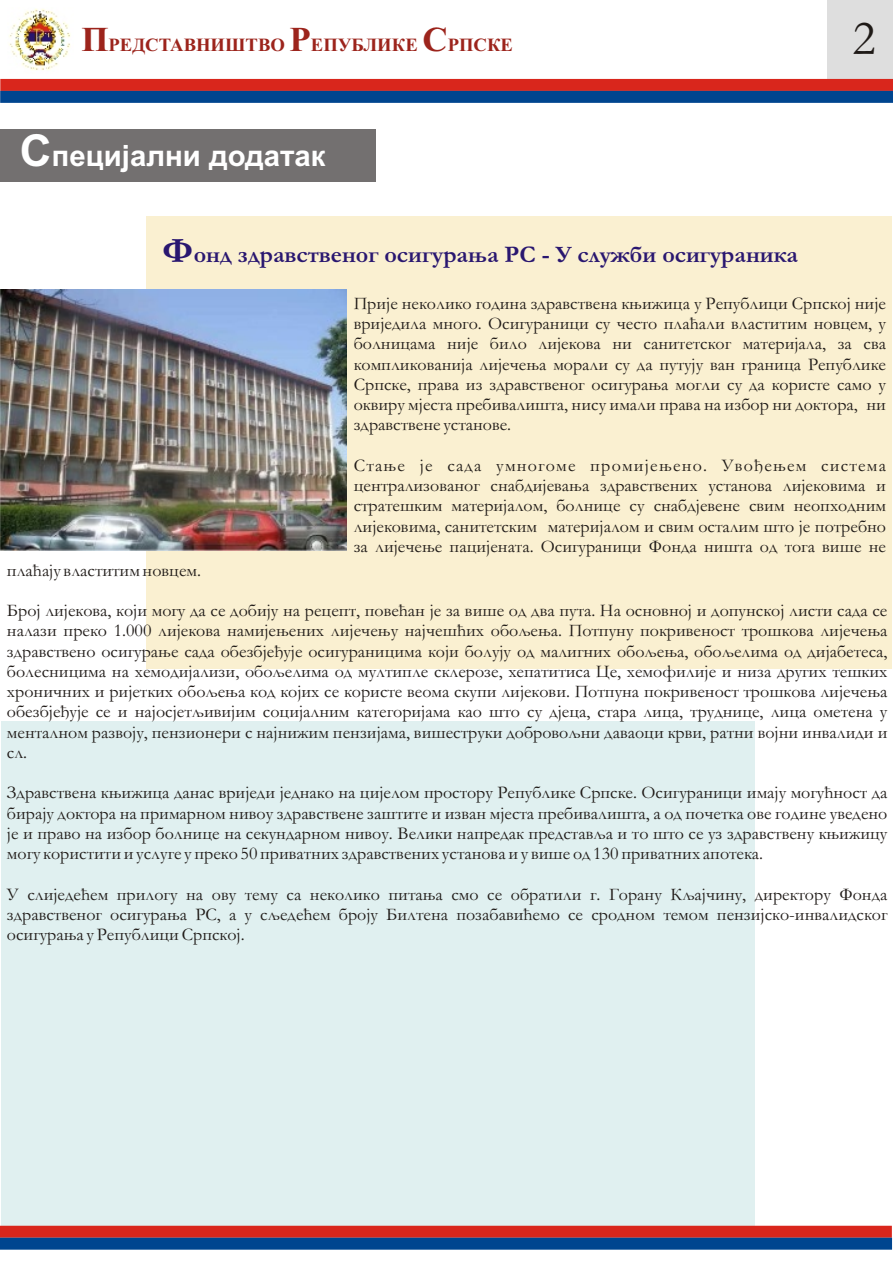
<style>
.page{position:relative;width:893px;height:1263px;background:#fff}
.page>*{position:absolute;margin:0;border:0;box-sizing:border-box;transform-origin:0 0}
.t1{font:49.5px "Garamond";color:#1f1a17}
.t2{font:700 29.4px "Arial";color:#fff}
.t3{font:700 24px "Garamond";color:#291770}
.t4{font:700 18.6px "Times New Roman";color:#9c241c}
.t5{font:18px/20.2px "Garamond";color:#1f1a17;text-align:justify}
.s1{font-size:34.95px}
.s2{font-size:44.1px}
.s3{font-size:36px}
</style>
<div class="page">
<div style="left:1px;top:721px;width:754px;height:511px;background:#e0f0f0"></div>
<div style="left:827px;top:1px;width:66px;height:87px;background:#dedede"></div>
<div style="left:0;top:1226px;width:892px;height:12px;background:#d9261c"></div>
<div style="left:0;top:1238px;width:892px;height:12px;background:#00458f"></div>
<img style="left:9px;top:9px;width:62px;height:61px">
<div style="left:0;top:79px;width:893px;height:12px;background:#d9261c"></div>
<div style="left:0;top:91px;width:893px;height:12px;background:#00458f"></div>
<div style="left:147px;top:216px;width:745px;height:452px;background:#faf0d1"></div>
<div style="left:0;top:129px;width:375px;height:53px;background:#737070"></div>
<img style="left:0;top:290px;width:347px;height:260px">
<p class="t4" style="left:81px;top:38px;width:433px"><span class="s1">П</span>РЕДСТАВНИШТВО <span class="s1">Р</span>ЕПУБЛИКЕ <span class="s1">С</span>РПСКЕ</p>
<h1 class="t1" style="left:852px;top:21px;width:25px">2</h1>
<h2 class="t2" style="left:20px;top:145px;width:307px"><span class="s2">С</span>пецијални додатак</h2>
<h3 class="t3" style="left:162px;top:246px;width:638px"><span class="s3">Ф</span>онд здравственог осигурања РС - У служби осигураника</h3>
<p class="t5" style="left:354px;top:295px;width:534px">Прије неколико година здравствена књижица у Републици Српској није вриједила много. Осигураници су често плаћали властитим новцем, у болницама није било лијекова ни санитетског материјала, за сва компликованија лијечења морали су да путују ван граница Републике Српске, права из здравственог осигурања могли су да користе само у оквиру мјеста пребивалишта, нису имали права на избор ни доктора, ни здравствене установе.</p>
<p class="t5" style="left:354px;top:457px;width:534px">Стање је сада умногоме промијењено. Увођењем система централизованог снабдијевања здравствених установа лијековима и стратешким материјалом, болнице су снабдјевене свим неопходним лијековима, санитетским материјалом и свим осталим што је потребно за лијечење пацијената. Осигураници Фонда ништа од тога више не</p>
<p class="t5" style="left:7px;top:562px;width:196px">плаћају властитим новцем.</p>
<p class="t5" style="left:7px;top:602px;width:882px">Број лијекова, који могу да се добију на рецепт, повећан је за више од два пута. На основној и допунској листи сада се налази преко 1.000 лијекова намијењених лијечењу најчешћих обољења. Потпуну покривеност трошкова лијечења здравствено осигурање сада обезбјеђује осигураницима који болују од малигних обољења, обољелима од дијабетеса, болесницима на хемодијализи, обољелима од мултипле склерозе, хепатитиса Це, хемофилије и низа других тешких хроничних и ријетких обољења код којих се користе веома скупи лијекови. Потпуна покривеност трошкова лијечења обезбјеђује се и најосјетљивијим социјалним категоријама као што су дјеца, стара лица, труднице, лица ометена у менталном развоју, пензионери с најнижим пензијама, вишеструки добровољни даваоци крви, ратни војни инвалиди и сл.</p>
<p class="t5" style="left:7px;top:785px;width:882px">Здравствена књижица данас вриједи једнако на цијелом простору Републике Српске. Осигураници имају могућност да бирају доктора на примарном нивоу здравствене заштите и изван мјеста пребивалишта, а од почетка ове године уведено је и право на избор болнице на секундарном нивоу. Велики напредак представља и то што се уз здравствену књижицу могу користити и услуге у преко 50 приватних здравствених установа и у више од 130 приватних апотека.</p>
<p class="t5" style="left:7px;top:886px;width:882px">У слиједећем прилогу на ову тему са неколико питања смо се обратили г. Горану Кљајчину, директору Фонда здравственог осигурања РС, а у сљедећем броју Билтена позабавићемо се сродном темом пензијско-инвалидског осигурања у Републици Српској.</p>
</div>
